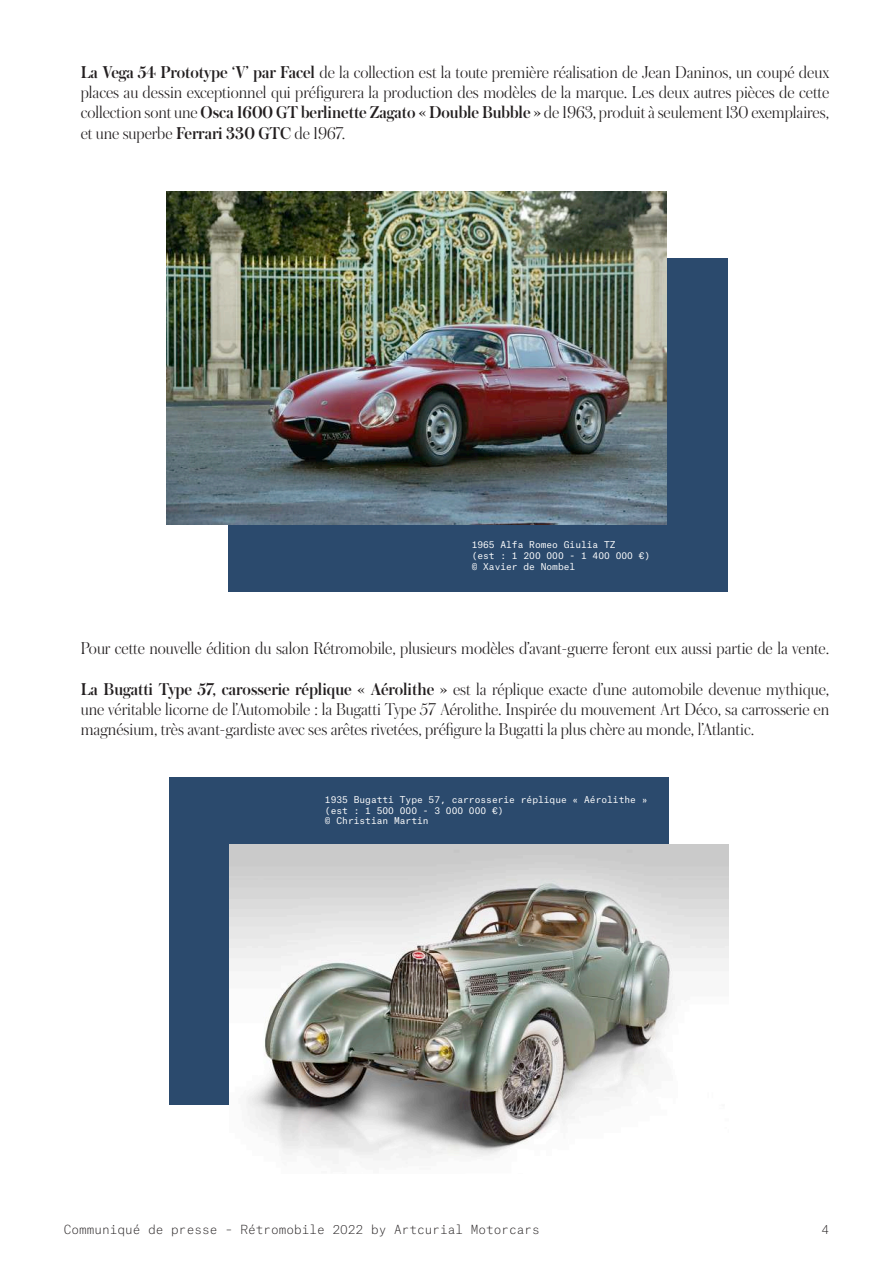
<style>
.page{position:relative;width:893px;height:1263px;background:#fff}
.page>*{position:absolute;margin:0;border:0;box-sizing:border-box;transform-origin:0 0}
.t1{font:300 18px/20.2px "Austin Artcurial";color:#231f20;text-align:justify}
.t2{font:100 12px "Atlas Typewriter";color:#231f20}
.t3{font:9px/10.8px "Atlas Typewriter";color:#fff}
.s1{font-weight:500}
</style>
<div class="page">
<div style="left:228px;top:258px;width:499px;height:334px;background:#2b4a6d"></div>
<img style="left:167px;top:191px;width:499px;height:334px">
<div style="left:169px;top:777px;width:499px;height:328px;background:#2b4a6d"></div>
<img style="left:229px;top:844px;width:500px;height:320px">
<p class="t1" style="left:81px;top:61px;width:750px"><span class="s1">La Vega 54 Prototype ‘V’ par Facel</span> de la collection est la toute première réalisation de Jean Daninos, un coupé deux places au dessin exceptionnel qui préfigurera la production des modèles de la marque. Les deux autres pièces de cette collection sont une <span class="s1">Osca 1600 GT berlinette Zagato « Double Bubble »</span> de 1963, produit à seulement 130 exemplaires, et une superbe <span class="s1">Ferrari 330 GTC</span> de 1967.</p>
<p class="t3" style="left:472px;top:539px;width:180px">1965 Alfa Romeo Giulia TZ<br>(est : 1 200 000 - 1 400 000 €) © Xavier de Nombel</p>
<p class="t1" style="left:81px;top:638px;width:750px">Pour cette nouvelle édition du salon Rétromobile, plusieurs modèles d’avant-guerre feront eux aussi partie de la vente.</p>
<p class="t1" style="left:81px;top:678px;width:750px"><span class="s1">La Bugatti Type 57, carosserie réplique « Aérolithe »</span> est la réplique exacte d’une automobile devenue mythique, une véritable licorne de l’Automobile : la Bugatti Type 57 Aérolithe. Inspirée du mouvement Art Déco, sa carrosserie en magnésium, très avant-gardiste avec ses arêtes rivetées, préfigure la Bugatti la plus chère au monde, l’Atlantic.</p>
<p class="t3" style="left:325px;top:793px;width:324px">1935 Bugatti Type 57, carrosserie réplique « Aérolithe » (est : 1 500 000 - 3 000 000 €)<br>© Christian Martin</p>
<p class="t2" style="left:64px;top:1219px;width:478px">Communiqué de presse – Rétromobile 2022 by Artcurial Motorcars</p>
<p class="t2" style="left:821px;top:1219px;width:9px">4</p>
</div>
